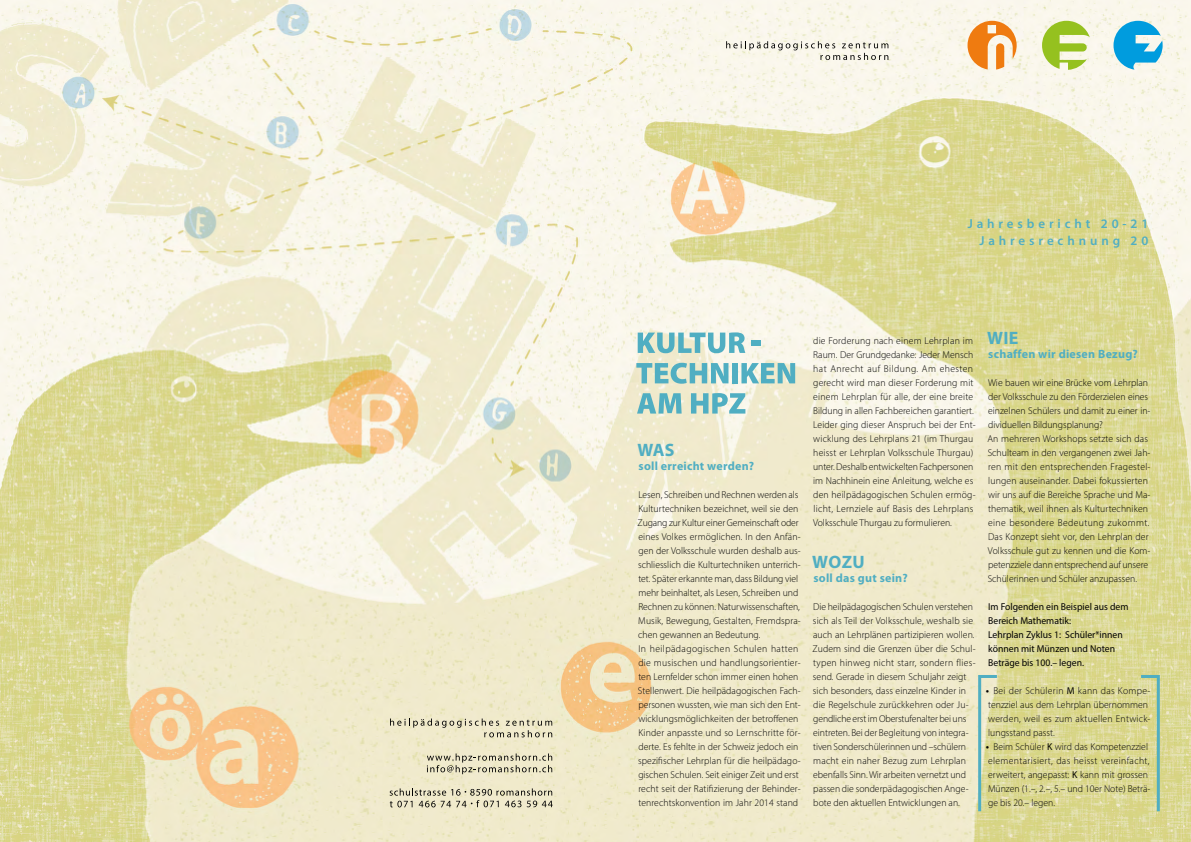
<style>
.page{position:relative;width:1191px;height:842px;background:#fff}
.page>*{position:absolute;margin:0;border:0;box-sizing:border-box;transform-origin:0 0}
.t1{font:700 18px "Myriad Pro";letter-spacing:.02em;color:#50aec2}
.t2{font:600 13px/17px "Myriad Pro";letter-spacing:.3em;color:#50aec2;text-align:right}
.t3{font:700 12px "Myriad Pro";letter-spacing:.02em;color:#50aec2}
.t4{font:300 10px/14px "Myriad Pro";letter-spacing:.005em;color:#000}
.t5{font:10px/14px "Myriad Pro";color:#000}
.s1{font-size:14px}
.s2{font-weight:400}
</style>
<div class="page">
<img style="left:0;top:0;width:1191px;height:842px">
<svg style="left:637px;top:332px;width:108px;height:21px;background:#99cbcd"></svg>
<svg style="left:636px;top:363px;width:92px;height:21px;background:#97c9c8"></svg>
<div style="left:732px;top:363px;width:5px;height:20px;background:#50aec2"></div>
<svg style="left:741px;top:363px;width:54px;height:20px"></svg>
<svg style="left:637px;top:393px;width:44px;height:21px"></svg>
<svg style="left:691px;top:393px;width:54px;height:21px"></svg>
<div style="left:751px;top:340px;width:10px;height:5px;background:#50aec2"></div>
<svg style="left:976px;top:673px;width:185px;height:141px;background:#d7d797"></svg>
<svg style="left:1042px;top:21px;width:47px;height:49px;background:#c0d877"></svg>
<svg style="left:1113px;top:21px;width:49px;height:49px;background:#60bee2"></svg>
<svg style="left:967px;top:21px;width:49px;height:49px;background:#f3b476"></svg>
<svg style="left:726px;top:41px;width:162px;height:19px;background:#dedbd0"></svg>
<svg style="left:390px;top:718px;width:162px;height:19px;background:#d6d0b5"></svg>
<svg style="left:427px;top:753px;width:125px;height:21px;background:#cbc6ac"></svg>
<svg style="left:389px;top:788px;width:164px;height:19px;background:#cac5ab"></svg>
<h2 class="t2" style="left:967px;top:215px;width:182px">Jahresbericht 20-21<br>Jahresrechnung 20</h2>
<h1 class="t1" style="left:637px;top:440px;width:39px">WAS</h1>
<p class="t3" style="left:638px;top:459px;width:117px">soll erreicht werden?</p>
<p class="t4" style="left:637px;top:488px;width:165px">Lesen, Schreiben und Rechnen werden als Kulturtechniken bezeichnet, weil sie den Zugang zur Kultur einer Gemeinschaft oder eines Volkes ermöglichen. In den Anfän&shy;gen der Volksschule wurden deshalb aus&shy;schliesslich die Kulturtechniken unterrich&shy;tet. Später erkannte man, dass Bildung viel mehr beinhaltet, als Lesen, Schreiben und Rechnen zu können. Naturwissenschaften, Musik, Bewegung, Gestalten, Fremdspra&shy;chen gewannen an Bedeutung.<br>In heilpädagogischen Schulen hatten die musischen und handlungsorientier&shy;ten Lernfelder schon immer einen hohen Stellenwert. Die heilpädagogischen Fach&shy;personen wussten, wie man sich den Ent&shy;wicklungsmöglichkeiten der betroffenen Kinder anpasste und so Lernschritte för&shy;derte. Es fehlte in der Schweiz jedoch ein spezifischer Lehrplan für die heilpädago&shy;gischen Schulen. Seit einiger Zeit und erst recht seit der Ratifizierung der Behinder&shy;tenrechtskonvention im Jahr 2014 stand</p>
<p class="t4" style="left:813px;top:334px;width:164px">die Forderung nach einem Lehrplan im Raum. Der Grundgedanke: Jeder Mensch hat Anrecht auf Bildung. Am ehesten gerecht wird man dieser Forderung mit einem Lehrplan für alle, der eine breite Bildung in allen Fachbereichen garantiert.<br>Leider ging dieser Anspruch bei der Ent&shy;wicklung des Lehrplans 21 (im Thurgau heisst er Lehrplan Volksschule Thurgau) unter. Deshalb entwickelten Fachpersonen im Nachhinein eine Anleitung, welche es den heilpädagogischen Schulen ermög&shy;licht, Lernziele auf Basis des Lehrplans Volksschule Thurgau zu formulieren.</p>
<h1 class="t1" style="left:812px;top:552px;width:54px">WOZU</h1>
<p class="t3" style="left:813px;top:571px;width:96px">soll das gut sein?</p>
<p class="t4" style="left:812px;top:600px;width:165px">Die heilpädagogischen Schulen verstehen sich als Teil der Volksschule, weshalb sie auch an Lehrplänen partizipieren wollen.<br>Zudem sind die Grenzen über die Schul&shy;typen hinweg nicht starr, sondern flies&shy;send. Gerade in diesem Schuljahr zeigt sich besonders, dass einzelne Kinder in die Regelschule zurückkehren oder Ju&shy;gendliche erst im Oberstufenalter bei uns eintreten. Bei der Begleitung von integra&shy;tiven Sonderschülerinnen und –schülern macht ein naher Bezug zum Lehrplan ebenfalls Sinn. Wir arbeiten vernetzt und passen die sonderpädagogischen Ange&shy;bote den aktuellen Entwicklungen an.</p>
<h1 class="t1" style="left:987px;top:328px;width:33px">WIE</h1>
<p class="t3" style="left:988px;top:347px;width:151px">schaffen wir diesen Bezug?</p>
<p class="t4" style="left:987px;top:376px;width:165px">Wie bauen wir eine Brücke vom Lehrplan der Volksschule zu den Förderzielen eines einzelnen Schülers und damit zu einer in&shy;dividuellen Bildungsplanung?<br>An mehreren Workshops setzte sich das Schulteam in den vergangenen zwei Jah&shy;ren mit den entsprechenden Fragestel&shy;lungen auseinander. Dabei fokussierten wir uns auf die Bereiche Sprache und Ma&shy;thematik, weil ihnen als Kulturtechniken eine besondere Bedeutung zukommt.<br>Das Konzept sieht vor, den Lehrplan der Volksschule gut zu kennen und die Kom&shy;petenzziele dann entsprechend auf unsere Schülerinnen und Schüler anzupassen.</p>
<p class="t5" style="left:988px;top:599px;width:142px">Im Folgenden ein Beispiel aus dem<br>Bereich Mathematik:<br>Lehrplan Zyklus 1: Schüler*innen können mit Münzen und Noten<br>Beträge bis 100.– legen.</p>
<p class="t4" style="left:985px;top:684px;width:166px"><span class="s1">•</span> Bei der Schülerin <span class="s2">M</span> kann das Kompe&shy;tenzziel aus dem Lehrplan übernommen werden, weil es zum aktuellen Entwick&shy;lungsstand passt.</p>
<p class="t4" style="left:985px;top:740px;width:166px"><span class="s1">•</span> Beim Schüler <span class="s2">K</span> wird das Kompetenzziel elementarisiert, das heisst vereinfacht, erweitert, angepasst: <span class="s2">K</span> kann mit grossen Münzen (1.–, 2.–, 5.– und 10er Note) Beträ&shy;ge bis 20.– legen.</p>
</div>
